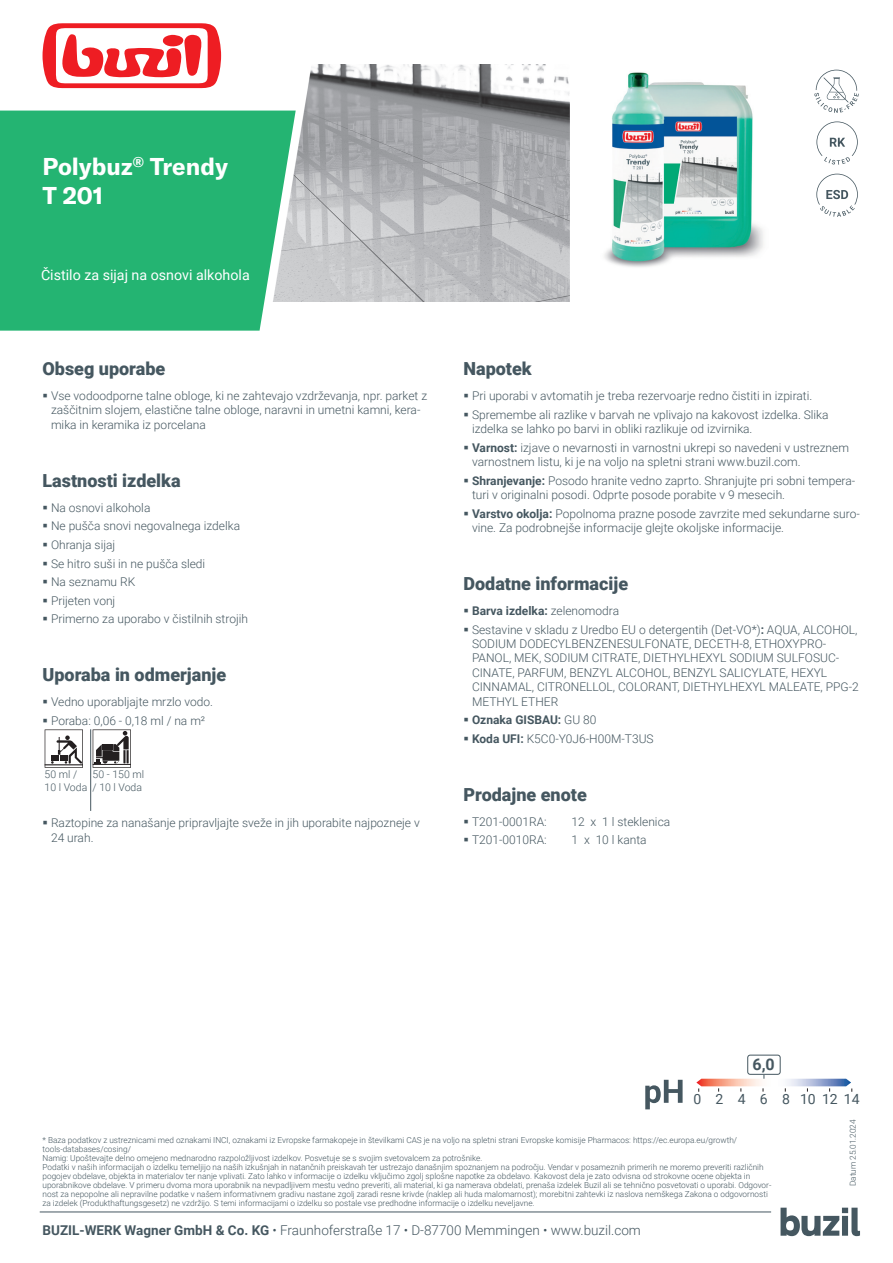
<style>
.page{position:relative;width:893px;height:1263px;background:#fff}
.page>*{position:absolute;margin:0;border:0;box-sizing:border-box;transform-origin:0 0}
.t1{font:700 24px/28.8px "GT America LCG";color:#fff}
.t2{font:900 18px "Roboto";color:#455760}
.t3{font:700 16.05px "Roboto";color:#455760}
.t4{font:14.25px "Roboto";color:#fff}
.t5{font:13.95px "Roboto";color:#455760}
.t6{font:300 13.5px "Roboto";color:#455760}
.t7{font:300 12px/14.4px "Roboto";color:#455760}
.t8{font:700 12px "Roboto";color:#455760}
.t9{font:300 10.5px/12.6px "Roboto";color:#455760}
.t10{font:300 8.25px/9px "Roboto";color:#455760}
.s1{font-weight:700}
.s2{font-weight:300}
</style>
<div class="page">
<img style="left:269px;top:64px;width:300px;height:238px">
<svg style="left:814px;top:69px;width:45px;height:44px"></svg>
<svg style="left:816px;top:121px;width:42px;height:44px"></svg>
<svg style="left:816px;top:174px;width:42px;height:43px"></svg>
<svg style="left:43px;top:23px;width:178px;height:65px"></svg>
<div style="left:0;top:111px;width:296px;height:220px;background:#24b472"></div>
<svg style="left:45px;top:729px;width:38px;height:39px"></svg>
<svg style="left:93px;top:729px;width:38px;height:39px"></svg>
<hr style="left:90px;top:729px;width:1px;height:82px;background:#455760">
<hr style="left:40px;top:1212px;width:731px;height:1px;background:#455760">
<svg style="left:780px;top:1208px;width:80px;height:28px"></svg>
<img style="left:604px;top:72px;width:160px;height:195px">
<svg style="left:645px;top:1080px;width:38px;height:29px"></svg>
<svg style="left:696px;top:1075px;width:156px;height:17px"></svg>
<div style="left:747px;top:1054px;width:34px;height:21px;border:1px solid #455760;border-radius:2px"></div>
<h1 class="t1" style="left:43px;top:152px;width:187px">Polybuz<sup>®</sup> Trendy<br>T 201</h1>
<p class="t4" style="left:41px;top:265px;width:210px">Čistilo za sijaj na osnovi alkohola</p>
<h2 class="t2" style="left:43px;top:356px;width:124px">Obseg uporabe</h2>
<p class="t7" style="left:51px;top:388px;width:378px;text-indent:-9px">▪ Vse vodoodporne talne obloge, ki ne zahtevajo vzdrževanja, npr. parket z zaščitnim slojem, elastične talne obloge, naravni in umetni kamni, kera&shy;mika in keramika iz porcelana</p>
<h2 class="t2" style="left:43px;top:467px;width:140px">Lastnosti izdelka</h2>
<p class="t7" style="left:43px;top:500px;width:109px">▪ Na osnovi alkohola</p>
<p class="t7" style="left:43px;top:518px;width:199px">▪ Ne pušča snovi negovalnega izdelka</p>
<p class="t7" style="left:43px;top:537px;width:74px">▪ Ohranja sijaj</p>
<p class="t7" style="left:43px;top:556px;width:164px">▪ Se hitro suši in ne pušča sledi</p>
<p class="t7" style="left:43px;top:574px;width:94px">▪ Na seznamu RK</p>
<p class="t7" style="left:43px;top:593px;width:74px">▪ Prijeten vonj</p>
<p class="t7" style="left:43px;top:611px;width:207px">▪ Primerno za uporabo v čistilnih strojih</p>
<h2 class="t2" style="left:43px;top:662px;width:185px">Uporaba in odmerjanje</h2>
<p class="t7" style="left:43px;top:694px;width:172px">▪ Vedno uporabljajte mrzlo vodo.</p>
<p class="t7" style="left:43px;top:713px;width:164px">▪ Poraba: 0,06 - 0,18 ml / na m²</p>
<p class="t9" style="left:45px;top:768px;width:44px">50 ml /<br>10 l Voda</p>
<p class="t9" style="left:93px;top:768px;width:53px">50 - 150 ml / 10 l Voda</p>
<p class="t7" style="left:51px;top:815px;width:370px;text-indent:-9px">▪ Raztopine za nanašanje pripravljajte sveže in jih uporabite najpozneje v<br>24 urah.</p>
<h2 class="t2" style="left:463px;top:356px;width:70px">Napotek</h2>
<p class="t7" style="left:463px;top:388px;width:350px">▪ Pri uporabi v avtomatih je treba rezervoarje redno čistiti in izpirati.</p>
<p class="t7" style="left:472px;top:407px;width:358px;text-indent:-9px">▪ Spremembe ali razlike v barvah ne vplivajo na kakovost izdelka. Slika izdelka se lahko po barvi in obliki razlikuje od izvirnika.</p>
<p class="t7" style="left:472px;top:440px;width:379px;text-indent:-9px">▪ <span class="s1">Varnost:</span> izjave o nevarnosti in varnostni ukrepi so navedeni v ustreznem varnostnem listu, ki je na voljo na spletni strani www.buzil.com.</p>
<p class="t7" style="left:472px;top:473px;width:385px;text-indent:-9px">▪ <span class="s1">Shranjevanje:</span> Posodo hranite vedno zaprto. Shranjujte pri sobni tempera&shy;turi v originalni posodi. Odprte posode porabite v 9 mesecih.</p>
<p class="t7" style="left:472px;top:506px;width:389px;text-indent:-9px">▪ <span class="s1">Varstvo okolja:</span> Popolnoma prazne posode zavrzite med sekundarne suro&shy;vine. Za podrobnejše informacije glejte okoljske informacije.</p>
<h2 class="t2" style="left:463px;top:571px;width:166px">Dodatne informacije</h2>
<p class="t8" style="left:463px;top:602px;width:157px">▪ Barva izdelka: <span class="s2">zelenomodra</span></p>
<p class="t7" style="left:472px;top:622px;width:388px;text-indent:-9px">▪ Sestavine v skladu z Uredbo EU o detergentih (Det-VO*)<span class="s1">:</span> AQUA, ALCOHOL, SODIUM DODECYLBENZENESULFONATE, DECETH-8, ETHOXYPRO-PANOL, MEK, SODIUM CITRATE, DIETHYLHEXYL SODIUM SULFOSUC-CINATE, PARFUM, BENZYL ALCOHOL, BENZYL SALICYLATE, HEXYL CINNAMAL, CITRONELLOL, COLORANT, DIETHYLHEXYL MALEATE, PPG-2<br>METHYL ETHER</p>
<p class="t8" style="left:463px;top:712px;width:135px">▪ Oznaka GISBAU: <span class="s2">GU 80</span></p>
<p class="t7" style="left:463px;top:731px;width:192px">▪ <span class="s1">Koda UFI:</span> K5C0-Y0J6-H00M-T3US</p>
<h2 class="t2" style="left:463px;top:782px;width:125px">Prodajne enote</h2>
<p class="t7" style="left:463px;top:814px;width:85px">▪ T201-0001RA:</p>
<p class="t7" style="left:571px;top:814px;width:100px">12 x 1 l steklenica</p>
<p class="t7" style="left:463px;top:832px;width:85px">▪ T201-0010RA:</p>
<p class="t7" style="left:571px;top:832px;width:77px">1 x 10 l kanta</p>
<h3 class="t3" style="left:752px;top:1052px;width:24px">6,0</h3>
<p class="t5" style="left:694px;top:1089px;width:168px">0 2 4 6 8 101214</p>
<p class="t10" style="left:43px;top:1135px;width:730px">* Baza podatkov z ustreznicami med oznakami INCI, oznakami iz Evropske farmakopeje in številkami CAS je na voljo na spletni strani Evropske komisije Pharmacos: https://ec.europa.eu/growth/ tools-databases/cosing/<br>Namig: Upoštevajte delno omejeno mednarodno razpoložljivost izdelkov. Posvetuje se s svojim svetovalcem za potrošnike.<br>Podatki v naših informacijah o izdelku temeljijo na naših izkušnjah in natančnih preiskavah ter ustrezajo današnjim spoznanjem na področju. Vendar v posameznih primerih ne moremo preveriti različnih pogojev obdelave, objekta in materialov ter nanje vplivati. Zato lahko v informacije o izdelku vključimo zgolj splošne napotke za obdelavo. Kakovost dela je zato odvisna od strokovne ocene objekta in uporabnikove obdelave. V primeru dvoma mora uporabnik na nevpadljivem mestu vedno preveriti, ali material, ki ga namerava obdelati, prenaša izdelek Buzil ali se tehnično posvetovati o uporabi. Odgovor&shy;nost za nepopolne ali nepravilne podatke v našem informativnem gradivu nastane zgolj zaradi resne krivde (naklep ali huda malomarnost); morebitni zahtevki iz naslova nemškega Zakona o odgovornosti za izdelek (Produkthaftungsgesetz) ne vzdržijo. S temi informacijami o izdelku so postale vse predhodne informacije o izdelku neveljavne.</p>
<p class="t6" style="left:43px;top:1221px;width:600px"><span class="s1">BUZIL-WERK Wagner GmbH &amp; Co. KG</span> • Fraunhoferstraße 17 • D-87700 Memmingen • www.buzil.com</p>
<p class="t10" style="left:848px;top:1186px;width:68px;rotate:-90deg">Datum 25.01.2024</p>
</div>
